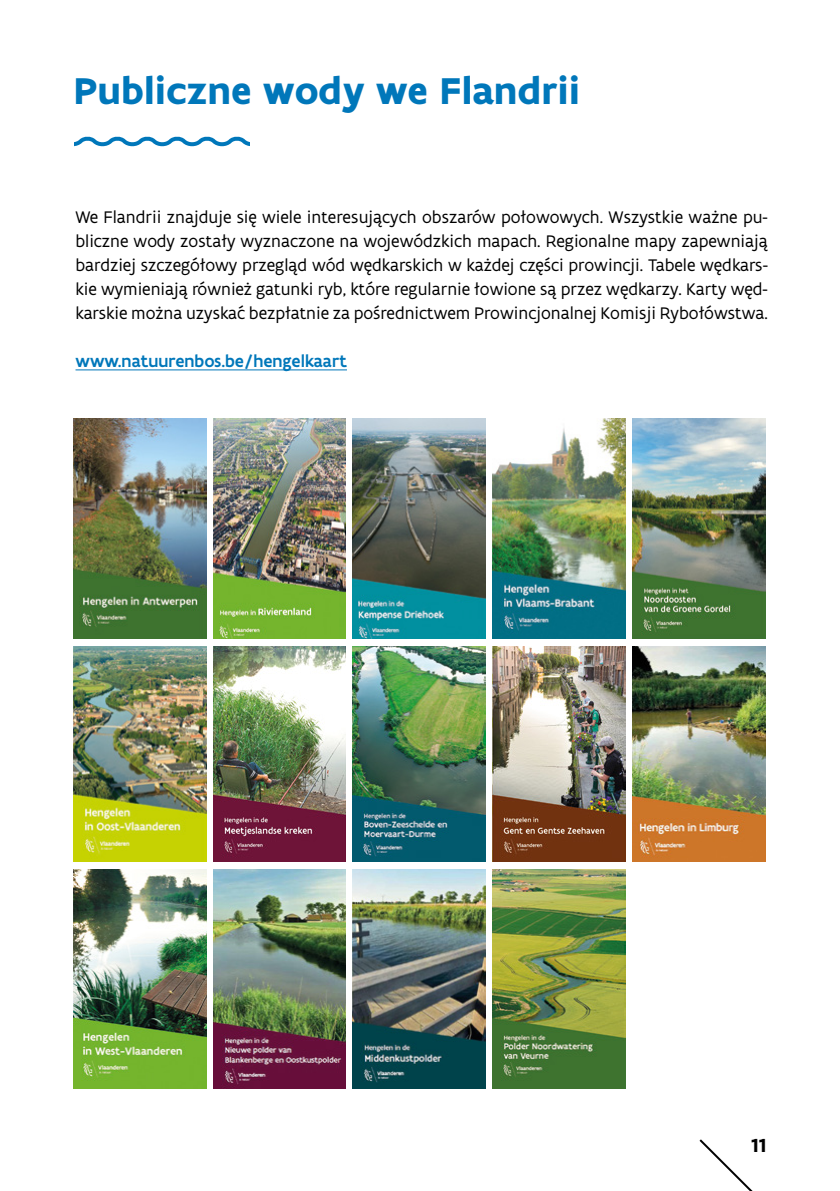
<style>
.page{position:relative;width:840px;height:1191px;background:#fff}
.page>*{position:absolute;margin:0;border:0;box-sizing:border-box;transform-origin:0 0}
.t1{font:700 40px "Flanders Art Sans";color:#0077ba}
.t2{font:700 20px "Flanders Art Sans";color:#000}
.t3{font:18px/24px "Flanders Art Sans";color:#000;text-align:justify}
.t4{font:500 18px "Flanders Art Sans";color:#0077ba}
</style>
<div class="page">
<svg style="left:699px;top:1139px;width:54px;height:52px"></svg>
<hr style="left:75px;top:369px;width:272px;height:1px;background:#0077ba">
<img style="left:492px;top:419px;width:133px;height:669px">
<img style="left:74px;top:419px;width:133px;height:669px">
<img style="left:213px;top:419px;width:133px;height:669px">
<img style="left:632px;top:419px;width:133px;height:443px">
<img style="left:352px;top:419px;width:133px;height:670px">
<div style="left:68px;top:638px;width:699px;height:7px;background:#fff"></div>
<div style="left:68px;top:862px;width:699px;height:7px;background:#fff"></div>
<svg style="left:74px;top:136px;width:176px;height:11px"></svg>
<h1 class="t1" style="left:74px;top:65px;width:507px">Publiczne wody we Flandrii</h1>
<p class="t3" style="left:75px;top:205px;width:693px">We Flandrii znajduje się wiele interesujących obszarów połowowych. Wszystkie ważne pu&shy;bliczne wody zostały wyznaczone na wojewódzkich mapach. Regionalne mapy zapewniają bardziej szczegółowy przegląd wód wędkarskich w każdej części prowincji. Tabele wędkars&shy;kie wymieniają również gatunki ryb, które regularnie łowione są przez wędkarzy. Karty węd&shy;karskie można uzyskać bezpłatnie za pośrednictwem Prowincjonalnej Komisji Rybołówstwa.</p>
<p class="t4" style="left:75px;top:350px;width:273px">www.natuurenbos.be/hengelkaart</p>
<p class="t2" style="left:750px;top:1133px;width:17px">11</p>
</div>
